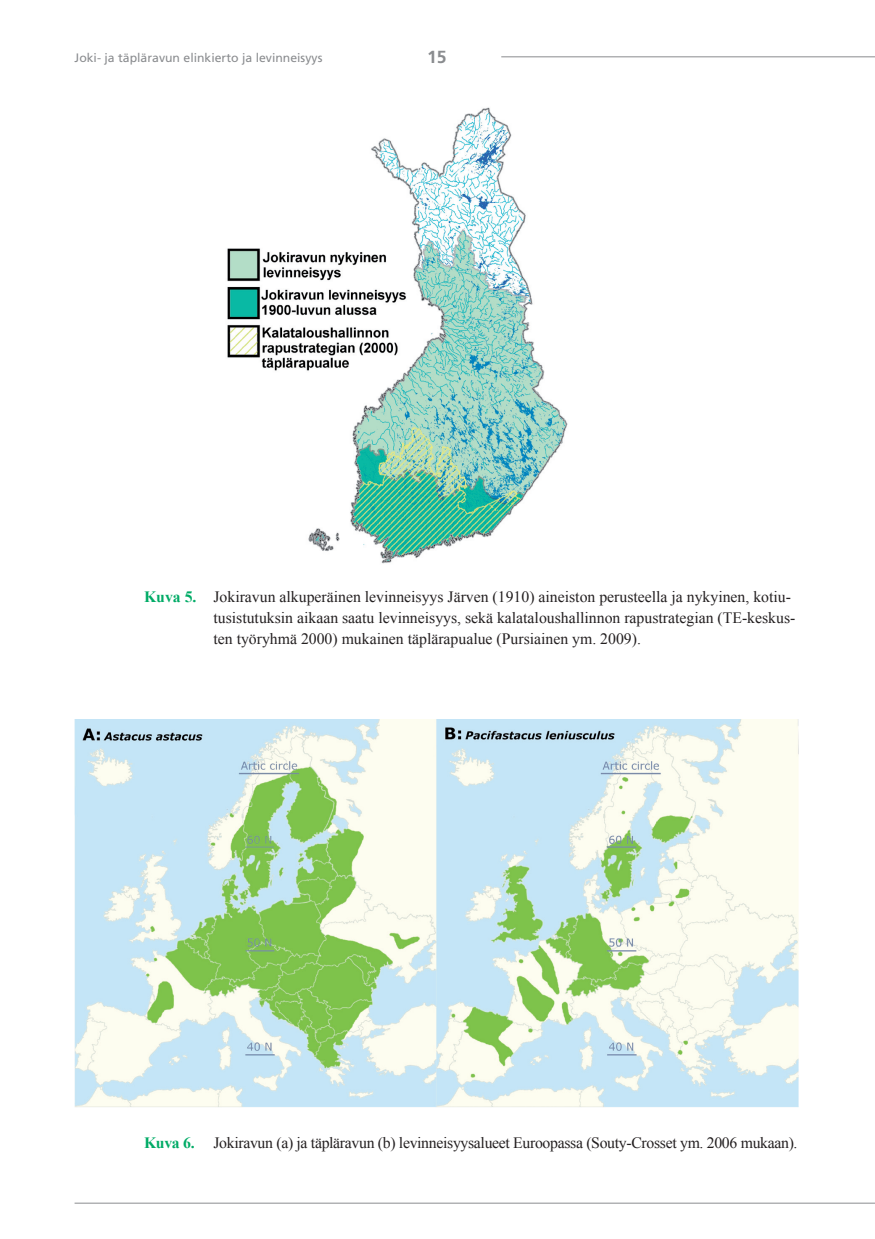
<style>
.page{position:relative;width:875px;height:1239px;background:#fff}
.page>*{position:absolute;margin:0;border:0;box-sizing:border-box;transform-origin:0 0}
.t1{font:700 17.5px "Frutiger LT Std";color:#8a8c8f}
.t2{font:15.75px/21px "Times New Roman";color:#231f20}
.t3{font:15.75px "Times New Roman";letter-spacing:-.02em;color:#231f20}
.t4{font:12.25px "Frutiger LT Std";color:#8a8c8f}
.s1{font-weight:700;color:#00ab66}
</style>
<div class="page">
<hr style="left:75px;top:1202px;width:800px;height:1px;background:#8a8c8f">
<hr style="left:501px;top:56px;width:374px;height:1px;background:#8a8c8f">
<img style="left:227px;top:107px;width:341px;height:457px">
<img style="left:75px;top:720px;width:724px;height:387px">
<p class="t4" style="left:75px;top:50px;width:249px">Joki- ja täpläravun elinkierto ja levinneisyys</p>
<p class="t1" style="left:427px;top:47px;width:21px">15</p>
<p class="t2" style="left:213px;top:586px;width:583px;text-indent:-69px"><span class="s1">Kuva 5.</span> Jokiravun alkuperäinen levinneisyys Järven (1910) aineiston perusteella ja nykyinen, kotiu&shy;tusistutuksin aikaan saatu levinneisyys, sekä kalataloushallinnon rapustrategian (TE-keskus&shy;ten työryhmä 2000) mukainen täplärapualue (Pursiainen ym. 2009).</p>
<p class="t3" style="left:144px;top:1133px;width:655px"><span class="s1">Kuva 6.</span> Jokiravun (a) ja täpläravun (b) levinneisyysalueet Euroopassa (Souty-Crosset ym. 2006 mukaan).</p>
</div>
